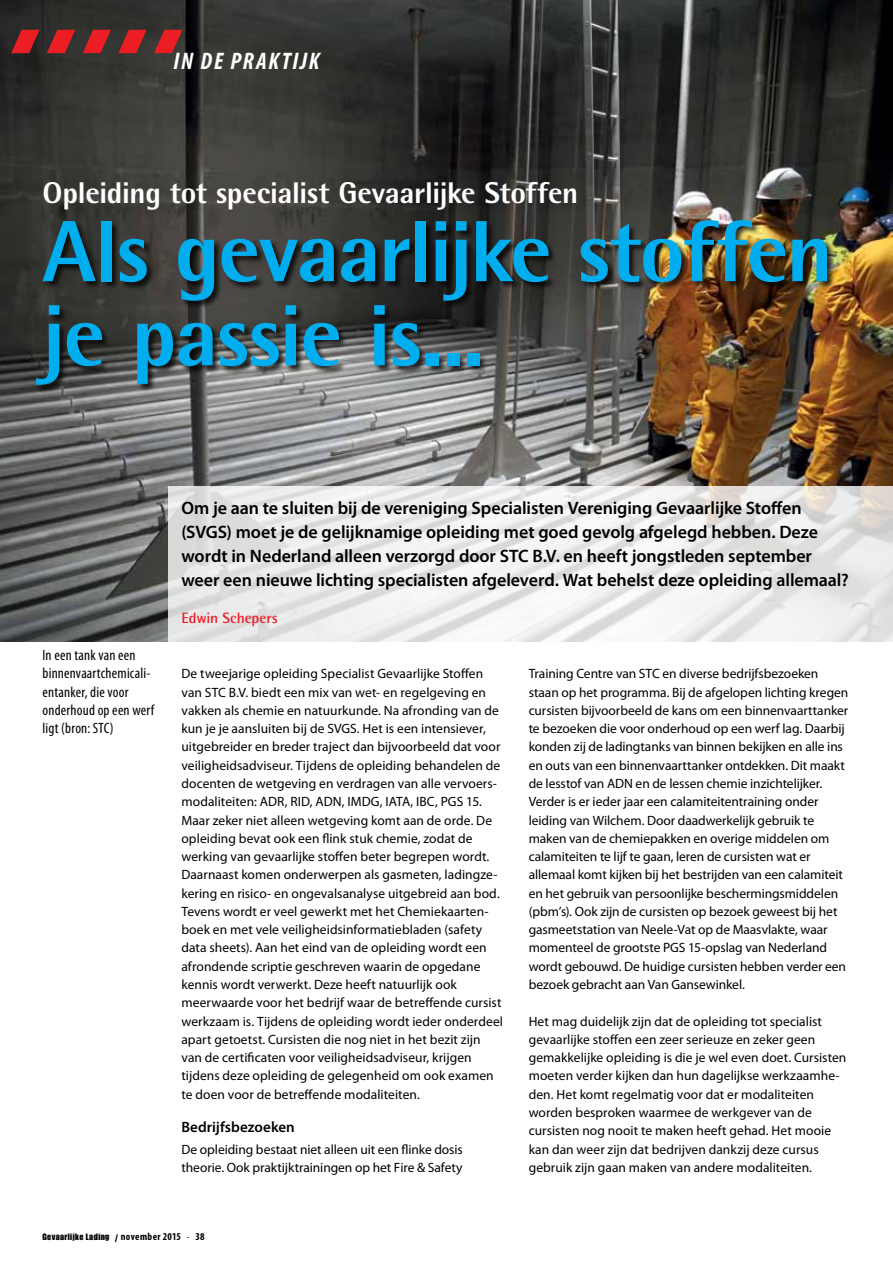
<style>
.page{position:relative;width:893px;height:1263px;background:#fff}
.page>*{position:absolute;margin:0;border:0;box-sizing:border-box;transform-origin:0 0}
.t1{font:800 87px/84px "Rotis Semi Sans Std";letter-spacing:-.02em;color:#00aeef}
.t2{font:800 30px "Rotis Semi Sans Std";letter-spacing:-.01em;color:#fff}
.t3{font:italic 700 condensed 24px "Myriad Pro";letter-spacing:.08em;color:#fff}
.t4{font:600 18px/24px "Myriad Pro";letter-spacing:-.005em;color:#000}
.t5{font:condensed 15px/18.3px "Myriad Pro";letter-spacing:.015em;color:#000}
.t6{font:600 15px "Myriad Pro";letter-spacing:.005em;color:#000}
.t7{font:700 15px "Rotis Semi Sans Std";color:#ed1d24}
.t8{font:13.5px/18.3px "Myriad Pro";color:#000}
.t9{font:9px "Impact LT Std";letter-spacing:.045em;color:#000}
.s1{font-size:10.5px}
.s2{font-family:"Myriad Pro";font-weight:700;font-stretch:condensed;font-size:10.5px}
.s3{font-family:"Myriad Pro";font-stretch:condensed;font-size:10.5px}
</style>
<div class="page">
<img style="left:0;top:0;width:893px;height:642px">
<svg style="left:11px;top:30px;width:28px;height:23px"></svg>
<svg style="left:47px;top:30px;width:28px;height:23px"></svg>
<svg style="left:83px;top:30px;width:28px;height:23px"></svg>
<svg style="left:118px;top:30px;width:29px;height:23px"></svg>
<svg style="left:154px;top:30px;width:28px;height:23px"></svg>
<svg style="left:169px;top:486px;width:724px;height:156px"></svg>
<div style="left:36px;top:220px;width:799px;height:173px;background:#000;opacity:.75"></div>
<h3 class="t3" style="left:173px;top:47px;width:148px">IN DE PRAKTIJK</h3>
<h2 class="t2" style="left:43px;top:174px;width:537px">Opleiding tot specialist Gevaarlijke Stoffen</h2>
<h1 class="t1" style="left:43px;top:208px;width:792px">Als gevaarlijke stoffen je passie is...</h1>
<p class="t5" style="left:43px;top:646px;width:113px">In een tank van een binnenvaartchemicali&shy;ëntanker, die voor onderhoud op een werf ligt (bron: STC)</p>
<p class="t4" style="left:181px;top:495px;width:669px">Om je aan te sluiten bij de vereniging Specialisten Vereniging Gevaarlijke Stoffen (SVGS) moet je de gelijknamige opleiding met goed gevolg afgelegd hebben. Deze wordt in Nederland alleen verzorgd door STC B.V. en heeft jongstleden september weer een nieuwe lichting specialisten afgeleverd. Wat behelst deze opleiding allemaal?</p>
<p class="t7" style="left:181px;top:609px;width:98px">Edwin Schepers</p>
<p class="t8" style="left:181px;top:664px;width:323px">De tweejarige opleiding Specialist Gevaarlijke Stoffen van STC B.V. biedt een mix van wet- en regelgeving en vakken als chemie en natuurkunde. Na afronding van de kun je je aansluiten bij de SVGS. Het is een intensiever, uitgebreider en breder traject dan bijvoorbeeld dat voor veiligheidsadviseur. Tijdens de opleiding behandelen de docenten de wetgeving en verdragen van alle vervoers&shy;modaliteiten: ADR, RID, ADN, IMDG, IATA, IBC, PGS 15.<br>Maar zeker niet alleen wetgeving komt aan de orde. De opleiding bevat ook een flink stuk chemie, zodat de werking van gevaarlijke stoffen beter begrepen wordt.<br>Daarnaast komen onderwerpen als gasmeten, ladingze&shy;kering en risico- en ongevalsanalyse uitgebreid aan bod.<br>Tevens wordt er veel gewerkt met het Chemiekaarten&shy;boek en met vele veiligheidsinformatiebladen (safety data sheets). Aan het eind van de opleiding wordt een afrondende scriptie geschreven waarin de opgedane kennis wordt verwerkt. Deze heeft natuurlijk ook meerwaarde voor het bedrijf waar de betreffende cursist werkzaam is. Tijdens de opleiding wordt ieder onderdeel apart getoetst. Cursisten die nog niet in het bezit zijn van de certificaten voor veiligheidsadviseur, krijgen tijdens deze opleiding de gelegenheid om ook examen te doen voor de betreffende modaliteiten.</p>
<p class="t6" style="left:181px;top:1118px;width:115px">Bedrijfsbezoeken</p>
<p class="t8" style="left:181px;top:1140px;width:283px">De opleiding bestaat niet alleen uit een flinke dosis theorie. Ook praktijktrainingen op het Fire &amp; Safety</p>
<p class="t8" style="left:529px;top:664px;width:321px">Training Centre van STC en diverse bedrijfsbezoeken staan op het programma. Bij de afgelopen lichting kregen cursisten bijvoorbeeld de kans om een binnenvaarttanker te bezoeken die voor onderhoud op een werf lag. Daarbij konden zij de ladingtanks van binnen bekijken en alle ins en outs van een binnenvaarttanker ontdekken. Dit maakt de lesstof van ADN en de lessen chemie inzichtelijker.<br>Verder is er ieder jaar een calamiteitentraining onder leiding van Wilchem. Door daadwerkelijk gebruik te maken van de chemiepakken en overige middelen om calamiteiten te lijf te gaan, leren de cursisten wat er allemaal komt kijken bij het bestrijden van een calamiteit en het gebruik van persoonlijke beschermingsmiddelen (pbm’s). Ook zijn de cursisten op bezoek geweest bij het gasmeetstation van Neele-Vat op de Maasvlakte, waar momenteel de grootste PGS 15-opslag van Nederland wordt gebouwd. De huidige cursisten hebben verder een bezoek gebracht aan Van Gansewinkel.</p>
<p class="t8" style="left:529px;top:1012px;width:319px">Het mag duidelijk zijn dat de opleiding tot specialist gevaarlijke stoffen een zeer serieuze en zeker geen gemakkelijke opleiding is die je wel even doet. Cursisten moeten verder kijken dan hun dagelijkse werkzaamhe&shy;den. Het komt regelmatig voor dat er modaliteiten worden besproken waarmee de werkgever van de cursisten nog nooit te maken heeft gehad. Het mooie kan dan weer zijn dat bedrijven dankzij deze cursus gebruik zijn gaan maken van andere modaliteiten.</p>
<p class="t9" style="left:43px;top:1232px;width:164px">Gevaarlijke Lading <span class="s1">/</span> <span class="s2">november 2015</span> <span class="s3">-</span> <span class="s2">38</span></p>
</div>
